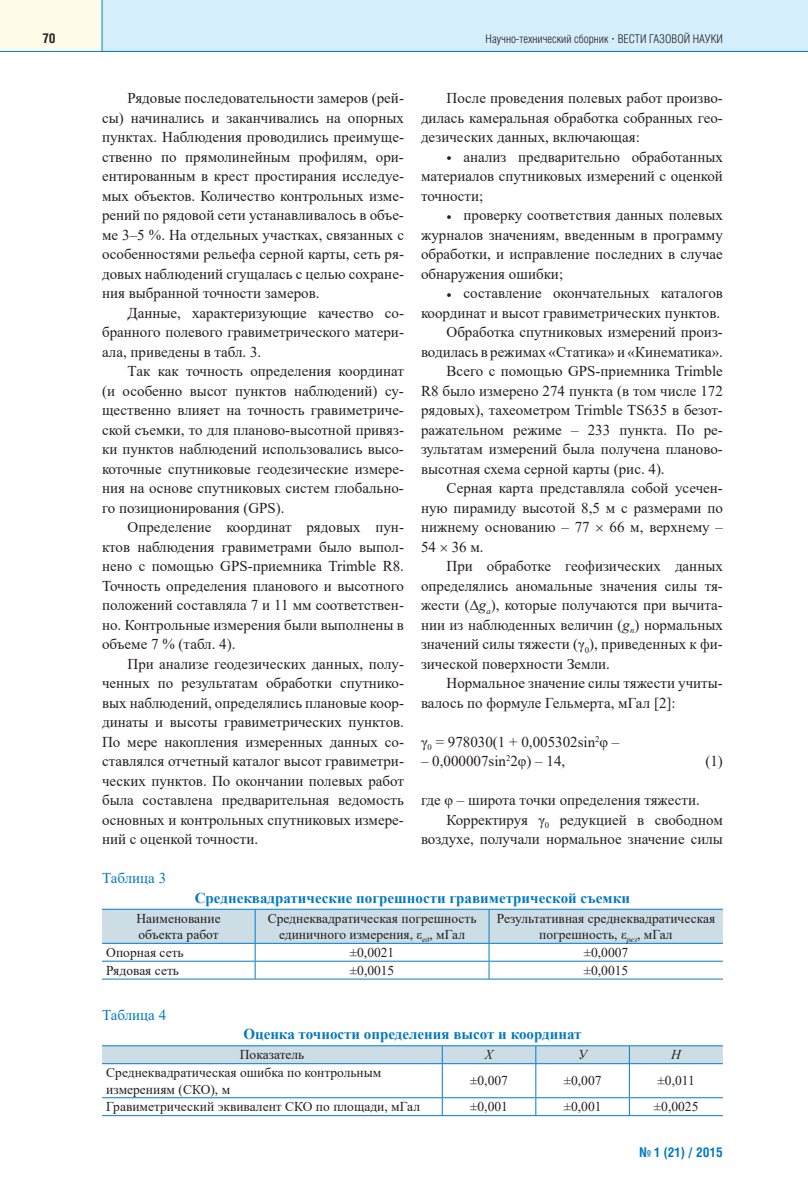
<style>
.page{position:relative;width:808px;height:1191px;background:#fff}
.page>*{position:absolute;margin:0;border:0;box-sizing:border-box;transform-origin:0 0}
.t1{font:15px/19.5px "Times New Roman";color:#231f20;text-align:justify}
.t2{font:700 15px "Times New Roman";color:#0079c2}
.t3{font:15px "Times New Roman";color:#0079c2}
.t4{font:13.5px/16.2px "Times New Roman";color:#231f20}
.t5{font:700 13.5px "Helios Cond";color:#0079c2}
.t6{font:italic 13.5px "Times New Roman";color:#231f20}
.t7{font:700 13.5px "Helios Cond";color:#231f20}
.t8{font:300 12px "Helios Cond";color:#231f20}
.s1{font-family:"Times New Roman";font-weight:700}
.s2{font-style:italic}
</style>
<div class="page">
<div style="left:102px;top:0;width:706px;height:51px;background:#d4effb"></div>
<div style="left:0;top:0;width:102px;height:51px;background:#fffde9"></div>
<hr style="left:0;top:51px;width:808px;height:1px;background:#0079c2">
<hr style="left:102px;top:0;width:1px;height:51px;background:#0079c2">
<svg style="left:102px;top:909px;width:621px;height:69px"></svg>
<hr style="left:102px;top:978px;width:621px;height:1px;background:#007ec5">
<svg style="left:102px;top:1045px;width:621px;height:18px;background:#c1d7e4"></svg>
<hr style="left:102px;top:1063px;width:434px;height:1px;background:#007ec5">
<hr style="left:442px;top:1064px;width:1px;height:33px;background:#007ec5">
<hr style="left:536px;top:1063px;width:93px;height:1px;background:#007ec5">
<hr style="left:535px;top:1064px;width:1px;height:33px;background:#007ec5">
<hr style="left:629px;top:1063px;width:94px;height:1px;background:#007ec5">
<hr style="left:629px;top:1064px;width:1px;height:33px;background:#007ec5">
<hr style="left:102px;top:1097px;width:434px;height:1px;background:#007ec5">
<svg style="left:442px;top:1098px;width:1px;height:17px"></svg>
<hr style="left:536px;top:1097px;width:93px;height:1px;background:#007ec5">
<svg style="left:535px;top:1098px;width:1px;height:17px"></svg>
<hr style="left:629px;top:1097px;width:94px;height:1px;background:#007ec5">
<svg style="left:629px;top:1098px;width:1px;height:17px"></svg>
<hr style="left:102px;top:1115px;width:621px;height:1px;background:#007ec5">
<p class="t7" style="left:43px;top:33px;width:15px">70</p>
<p class="t8" style="left:486px;top:34px;width:239px">Научно-технический сборник <span class="s1">·</span> ВЕСТИ ГАЗОВОЙ НАУКИ</p>
<p class="t1" style="left:102px;top:88px;width:303px;text-indent:26px">Рядовые последовательности замеров (рей&shy;сы) начинались и заканчивались на опорных пунктах. Наблюдения проводились преимуще&shy;ственно по прямолинейным профилям, ори&shy;ентированным в крест простирания исследуе&shy;мых объектов. Количество контрольных изме&shy;рений по рядовой сети устанавливалось в объе&shy;ме 3–5 %. На отдельных участках, связанных с особенностями рельефа серной карты, сеть ря&shy;довых наблюдений сгущалась с целью сохране&shy;ния выбранной точности замеров.</p>
<p class="t1" style="left:102px;top:303px;width:303px;text-indent:26px">Данные, характеризующие качество со&shy;бранного полевого гравиметрического матери&shy;ала, приведены в табл. 3.</p>
<p class="t1" style="left:102px;top:361px;width:303px;text-indent:26px">Так как точность определения координат (и особенно высот пунктов наблюдений) су&shy;щественно влияет на точность гравиметриче&shy;ской съемки, то для планово-высотной привяз&shy;ки пунктов наблюдений использовались высо&shy;коточные спутниковые геодезические измере&shy;ния на основе спутниковых систем глобально&shy;го позиционирования (GPS).</p>
<p class="t1" style="left:102px;top:517px;width:303px;text-indent:26px">Определение координат рядовых пун&shy;ктов наблюдения гравиметрами было выпол&shy;нено с помощью GPS-приемника Trimble R8.<br>Точность определения планового и высотного положений составляла 7 и 11 мм соответствен&shy;но. Контрольные измерения были выполнены в объеме 7 % (табл. 4).</p>
<p class="t1" style="left:102px;top:654px;width:303px;text-indent:26px">При анализе геодезических данных, полу&shy;ченных по результатам обработки спутнико&shy;вых наблюдений, определялись плановые коор&shy;динаты и высоты гравиметрических пунктов.<br>По мере накопления измеренных данных со&shy;ставлялся отчетный каталог высот гравиметри&shy;ческих пунктов. По окончании полевых работ была составлена предварительная ведомость основных и контрольных спутниковых измере&shy;ний с оценкой точности.</p>
<p class="t3" style="left:102px;top:870px;width:66px">Таблица 3</p>
<p class="t1" style="left:421px;top:88px;width:303px;text-indent:26px">После проведения полевых работ произво&shy;дилась камеральная обработка собранных гео&shy;дезических данных, включающая:</p>
<p class="t1" style="left:421px;top:147px;width:303px;text-indent:26px">• анализ предварительно обработанных материалов спутниковых измерений с оценкой точности;</p>
<p class="t1" style="left:421px;top:205px;width:303px;text-indent:26px">• проверку соответствия данных полевых журналов значениям, введенным в программу обработки, и исправление последних в случае обнаружения ошибки;</p>
<p class="t1" style="left:446px;top:283px;width:278px">• составление окончательных каталогов</p>
<p class="t1" style="left:421px;top:303px;width:301px">координат и высот гравиметрических пунктов.</p>
<p class="t1" style="left:446px;top:322px;width:278px">Обработка спутниковых измерений произ-</p>
<p class="t1" style="left:421px;top:342px;width:303px">водилась в режимах «Статика» и «Кинематика».</p>
<p class="t1" style="left:446px;top:361px;width:278px">Всего с помощью GPS-приемника Trimble</p>
<p class="t1" style="left:421px;top:381px;width:303px">R8 было измерено 274 пункта (в том числе 172</p>
<p class="t1" style="left:421px;top:400px;width:303px">рядовых), тахеометром Trimble TS635 в безот-</p>
<p class="t1" style="left:421px;top:420px;width:303px">ражательном режиме – 233 пункта. По ре-</p>
<p class="t1" style="left:421px;top:439px;width:303px">зультатам измерений была получена планово-</p>
<p class="t1" style="left:421px;top:459px;width:245px">высотная схема серной карты (рис. 4).</p>
<p class="t1" style="left:446px;top:478px;width:278px">Серная карта представляла собой усечен-</p>
<p class="t1" style="left:421px;top:498px;width:303px">ную пирамиду высотой 8,5 м с размерами по</p>
<p class="t1" style="left:421px;top:517px;width:170px">нижнему основанию – 77</p>
<p class="t1" style="left:609px;top:517px;width:115px">66 м, верхнему –</p>
<p class="t1" style="left:421px;top:537px;width:64px">54 36 м.</p>
<p class="t1" style="left:446px;top:556px;width:278px">При обработке геофизических данных</p>
<p class="t1" style="left:421px;top:576px;width:303px">определялись аномальные значения силы тя-</p>
<p class="t1" style="left:421px;top:595px;width:303px">жести (∆<span class="s2">g</span><sub>a</sub>), которые получаются при вычита-</p>
<p class="t1" style="left:421px;top:615px;width:303px">нии из наблюденных величин (<span class="s2">g</span><sub>n</sub>) нормальных</p>
<p class="t1" style="left:421px;top:634px;width:303px">значений силы тяжести (γ<sub>0</sub>), приведенных к фи-</p>
<p class="t1" style="left:421px;top:654px;width:190px">зической поверхности Земли.</p>
<p class="t1" style="left:446px;top:673px;width:278px">Нормальное значение силы тяжести учиты-</p>
<p class="t1" style="left:421px;top:693px;width:256px">валось по формуле Гельмерта, мГал [2]:</p>
<p class="t1" style="left:421px;top:732px;width:200px">γ<sub>0</sub> = 978030(1 + 0,005302sin<sup>2</sup>φ –</p>
<p class="t1" style="left:421px;top:751px;width:146px">– 0,000007sin<sup>2</sup>2φ) – 14,</p>
<p class="t1" style="left:705px;top:751px;width:19px">(1)</p>
<p class="t1" style="left:421px;top:790px;width:280px">где φ – широта точки определения тяжести.</p>
<p class="t1" style="left:446px;top:810px;width:278px">Корректируя γ<sub>0</sub> редукцией в свободном</p>
<p class="t1" style="left:421px;top:829px;width:303px">воздухе, получали нормальное значение силы</p>
<p class="t2" style="left:195px;top:889px;width:437px">Среднеквадратические погрешности гравиметрической съемки</p>
<p class="t4" style="left:137px;top:910px;width:86px">Наименование объекта работ</p>
<p class="t4" style="left:268px;top:910px;width:210px;text-align:center">Среднеквадратическая погрешность единичного измерения, ε<sub>ед</sub>, мГал</p>
<p class="t4" style="left:497px;top:910px;width:220px;text-align:center">Результативная среднеквадратическая погрешность, ε<sub>рез</sub>, мГал</p>
<p class="t4" style="left:106px;top:944px;width:79px">Опорная сеть</p>
<p class="t4" style="left:350px;top:944px;width:46px">±0,0021</p>
<p class="t4" style="left:584px;top:944px;width:46px">±0,0007</p>
<p class="t4" style="left:106px;top:962px;width:74px">Рядовая сеть</p>
<p class="t4" style="left:350px;top:962px;width:46px">±0,0015</p>
<p class="t4" style="left:584px;top:962px;width:46px">±0,0015</p>
<p class="t3" style="left:102px;top:1006px;width:66px">Таблица 4</p>
<p class="t2" style="left:243px;top:1026px;width:340px">Оценка точности определения высот и координат</p>
<p class="t4" style="left:240px;top:1046px;width:66px">Показатель</p>
<p class="t6" style="left:485px;top:1047px;width:10px">Х</p>
<p class="t6" style="left:578px;top:1047px;width:11px">У</p>
<p class="t6" style="left:671px;top:1047px;width:11px">Н</p>
<p class="t4" style="left:106px;top:1064px;width:277px">Среднеквадратическая ошибка по контрольным измерениям (СКО), м</p>
<p class="t4" style="left:470px;top:1072px;width:39px">±0,007</p>
<p class="t4" style="left:564px;top:1072px;width:39px">±0,007</p>
<p class="t4" style="left:657px;top:1072px;width:39px">±0,011</p>
<p class="t4" style="left:106px;top:1098px;width:315px">Гравиметрический эквивалент СКО по площади, мГал</p>
<p class="t4" style="left:470px;top:1098px;width:39px">±0,001</p>
<p class="t4" style="left:564px;top:1098px;width:39px">±0,001</p>
<p class="t4" style="left:654px;top:1098px;width:46px">±0,0025</p>
<p class="t5" style="left:639px;top:1147px;width:85px">№ 1 (21) / 2015</p>
</div>
